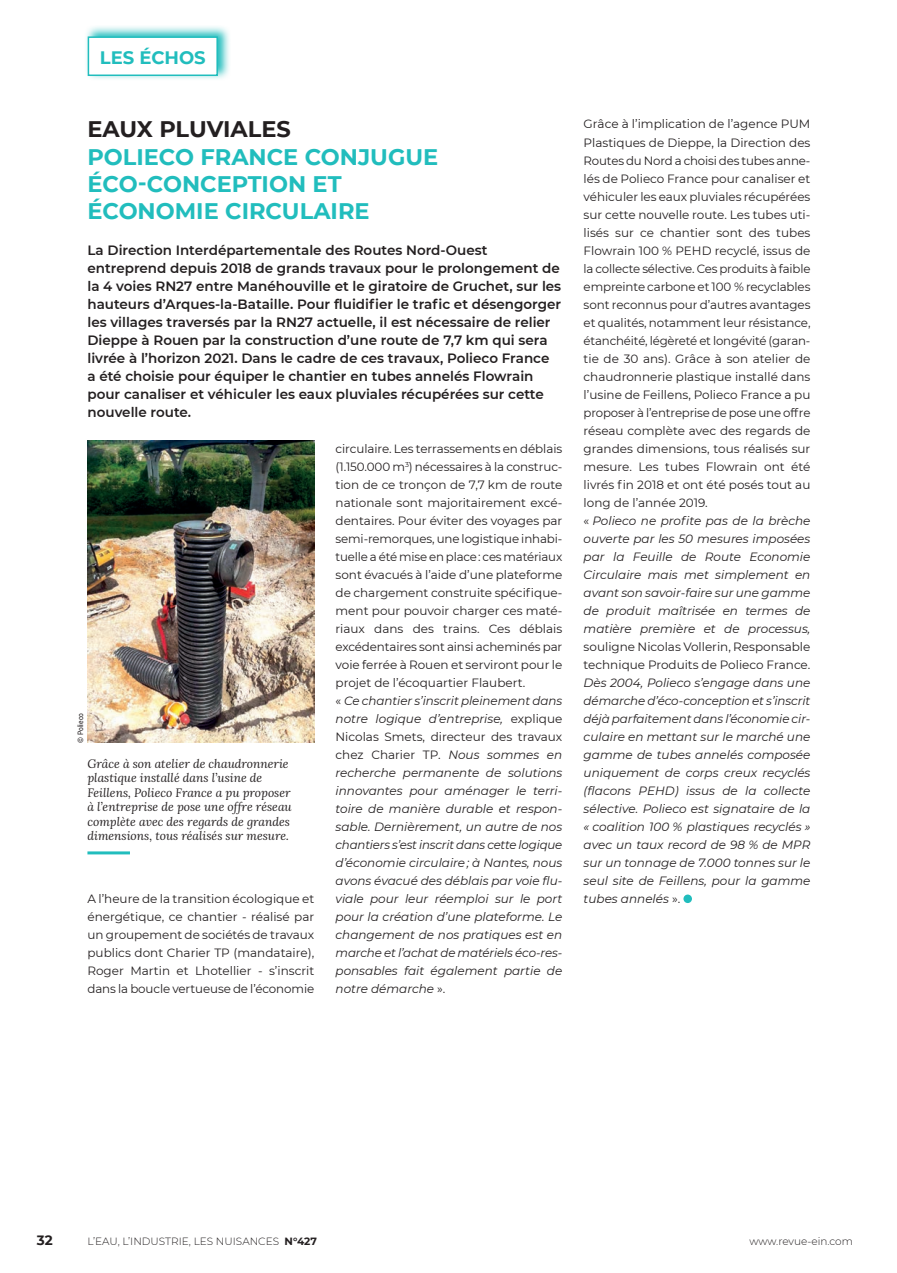
<style>
.page{position:relative;width:897px;height:1273px;background:#fff}
.page>*{position:absolute;margin:0;border:0;box-sizing:border-box;transform-origin:0 0}
.t1{font:700 22.5px/27px "Montserrat";color:#21bdbd}
.t2{font:700 22.5px "Montserrat";color:#231f20}
.t3{font:700 18px "Montserrat";color:#21bdbd}
.t4{font:600 13.5px/18px "Montserrat";color:#231f20}
.t5{font:700 13.5px "Montserrat";color:#231f20}
.t6{font:12px/18px "Montserrat";color:#231f20}
.t7{font:italic 12px/18px "Montserrat";color:#231f20;text-align:justify}
.t8{font:italic 12px/14.4px "Lora";color:#231f20}
.t9{font:300 10.5px "Montserrat";color:#231f20}
.t10{font:7.5px "Roboto Condensed";color:#231f20}
.s1{font-style:italic}
.s2{font-style:normal}
.s3{font-weight:700}
</style>
<div class="page">
<svg style="left:86px;top:26px;width:143px;height:53px"></svg>
<div style="left:88px;top:37px;width:129px;height:38px;background:#fff"></div>
<div style="left:88px;top:36px;width:130px;height:40px;border:2px solid #21bdbd"></div>
<div style="left:683px;top:894px;width:9px;height:8px;background:#21bdbd;border-radius:50%"></div>
<img style="left:87px;top:440px;width:227px;height:302px">
<hr style="left:87px;top:851px;width:43px;height:3px;background:#21bdbd">
<h2 class="t3" style="left:100px;top:44px;width:107px">LES ÉCHOS</h2>
<h1 class="t2" style="left:87px;top:113px;width:205px">EAUX PLUVIALES</h1>
<h1 class="t1" style="left:87px;top:142px;width:352px">POLIECO FRANCE CONJUGUE<br>ÉCO-CONCEPTION ET<br>ÉCONOMIE CIRCULAIRE</h1>
<p class="t4" style="left:87px;top:240px;width:475px">La Direction Interdépartementale des Routes Nord-Ouest entreprend depuis 2018 de grands travaux pour le prolongement de la 4 voies RN27 entre Manéhouville et le giratoire de Gruchet, sur les hauteurs d’Arques-la-Bataille. Pour fluidifier le trafic et désengorger les villages traversés par la RN27 actuelle, il est nécessaire de relier Dieppe à Rouen par la construction d’une route de 7,7 km qui sera livrée à l’horizon 2021. Dans le cadre de ces travaux, Polieco France<br>a été choisie pour équiper le chantier en tubes annelés Flowrain pour canaliser et véhiculer les eaux pluviales récupérées sur cette nouvelle route.</p>
<p class="t10" style="left:75px;top:742px;width:31px;rotate:-90deg">© Polieco</p>
<p class="t8" style="left:87px;top:756px;width:206px">Grâce à son atelier de chaudronnerie plastique installé dans l’usine de Feillens, Polieco France a pu proposer à l’entreprise de pose une offre réseau complète avec des regards de grandes dimensions, tous réalisés sur mesure.</p>
<p class="t6" style="left:87px;top:889px;width:228px;text-align:justify">A l’heure de la transition écologique et énergétique, ce chantier - réalisé par un groupement de sociétés de travaux publics dont Charier TP (mandataire), Roger Martin et Lhotellier - s’inscrit dans la boucle vertueuse de l’économie</p>
<p class="t6" style="left:335px;top:439px;width:228px">circulaire. Les terrassements en déblais (1.150.000 m<sup>3</sup>) nécessaires à la construc&shy;tion de ce tronçon de 7,7 km de route nationale sont majoritairement excé&shy;dentaires. Pour éviter des voyages par semi-remorques, une logistique inhabi&shy;tuelle a été mise en place : ces matériaux sont évacués à l’aide d’une plateforme de chargement construite spécifique&shy;ment pour pouvoir charger ces maté&shy;riaux dans des trains. Ces déblais excédentaires sont ainsi acheminés par voie ferrée à Rouen et serviront pour le projet de l’écoquartier Flaubert.<br>« <span class="s1">Ce chantier s’inscrit pleinement dans notre logique d’entreprise,</span> explique Nicolas Smets, directeur des travaux chez Charier TP. <span class="s1">Nous sommes en recherche permanente de solutions innovantes pour aménager le terri&shy;toire de manière durable et respon&shy;sable. Dernièrement, un autre de nos chantiers s’est inscrit dans cette logique d’économie circulaire ; à Nantes, nous avons évacué des déblais par voie flu&shy;viale pour leur réemploi sur le port pour la création d’une plateforme. Le changement de nos pratiques est en marche et l’achat de matériels éco-res&shy;ponsables fait également partie de notre démarche</span> ».</p>
<p class="t6" style="left:583px;top:115px;width:228px">Grâce à l’implication de l’agence PUM Plastiques de Dieppe, la Direction des Routes du Nord a choisi des tubes anne&shy;lés de Polieco France pour canaliser et véhiculer les eaux pluviales récupérées sur cette nouvelle route. Les tubes uti&shy;lisés sur ce chantier sont des tubes Flowrain 100 % PEHD recyclé, issus de la collecte sélective. Ces produits à faible empreinte carbone et 100 % recyclables sont reconnus pour d’autres avantages et qualités, notamment leur résistance, étanchéité, légèreté et longévité (garan&shy;tie de 30 ans). Grâce à son atelier de chaudronnerie plastique installé dans l’usine de Feillens, Polieco France a pu proposer à l’entreprise de pose une offre réseau complète avec des regards de grandes dimensions, tous réalisés sur mesure. Les tubes Flowrain ont été livrés fin 2018 et ont été posés tout au long de l’année 2019.<br>« <span class="s1">Polieco ne profite pas de la brèche ouverte par les 50 mesures imposées par la Feuille de Route Economie Circulaire mais met simplement en avant son savoir-faire sur une gamme de produit maîtrisée en termes de matière première et de processus,</span></p>
<p class="t6" style="left:583px;top:637px;width:228px">souligne Nicolas Vollerin, Responsable technique Produits de Polieco France.</p>
<p class="t7" style="left:583px;top:673px;width:228px">Dès 2004, Polieco s’engage dans une démarche d’éco-conception et s’inscrit déjà parfaitement dans l’économie cir&shy;culaire en mettant sur le marché une gamme de tubes annelés composée uniquement de corps creux recyclés (flacons PEHD) issus de la collecte sélective. Polieco est signataire de la « coalition 100 % plastiques recyclés » avec un taux record de 98 % de MPR sur un tonnage de 7.000 tonnes sur le seul site de Feillens, pour la gamme tubes annelés <span class="s2">».</span></p>
<p class="t5" style="left:37px;top:1229px;width:17px">32</p>
<p class="t9" style="left:87px;top:1233px;width:231px">L’EAU, L’INDUSTRIE, LES NUISANCES <span class="s3">N°427</span></p>
<p class="t9" style="left:749px;top:1233px;width:105px">www.revue-ein.com</p>
</div>
